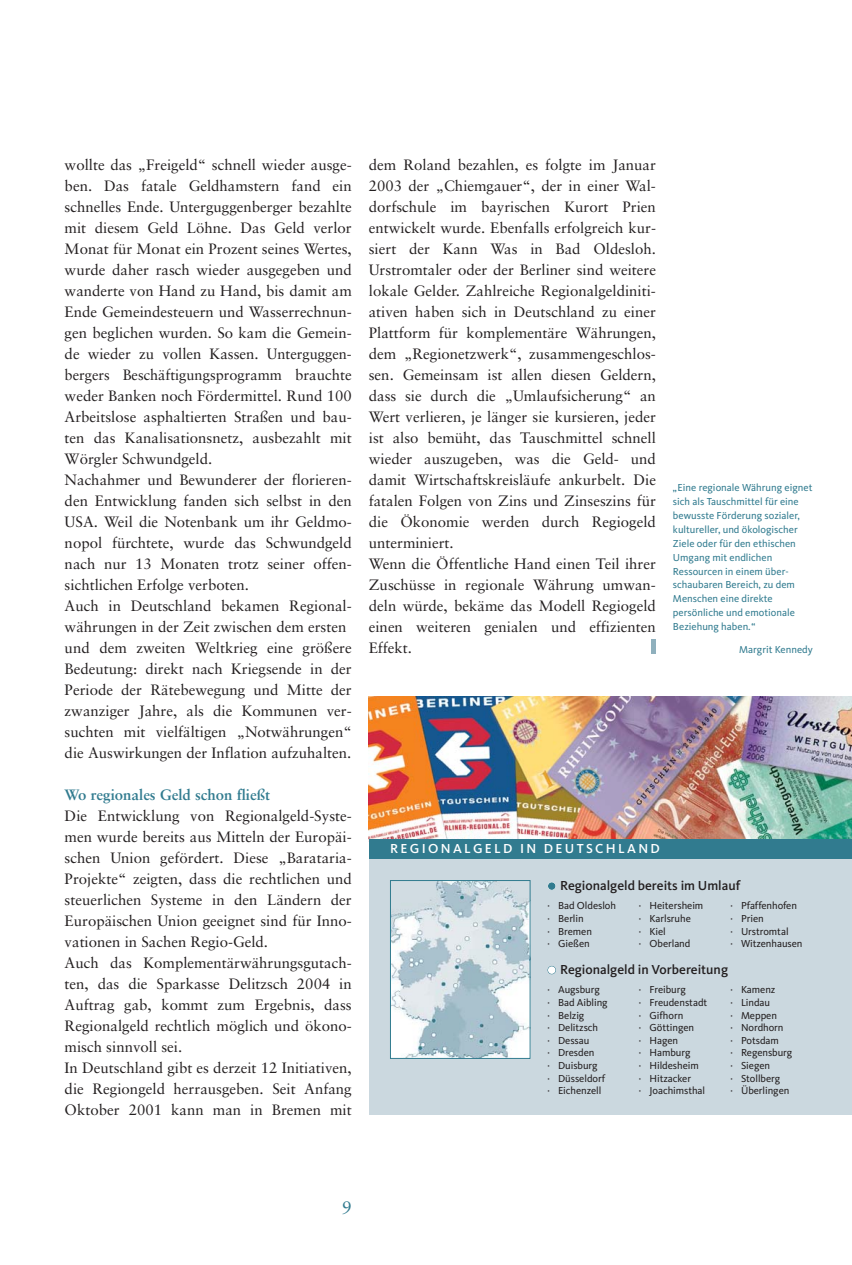
<style>
.page{position:relative;width:852px;height:1265px;background:#fff}
.page>*{position:absolute;margin:0;border:0;box-sizing:border-box;transform-origin:0 0}
.t1{font:18px "Sabon";color:#317b8f}
.t2{font:15px/21px "Sabon";color:#231f20}
.t3{font:700 15px "Sabon";color:#317b8f}
.t4{font:500 13.5px "Kievit";color:#231f20}
.t5{font:500 13.5px "Kievit";letter-spacing:.175em;color:#fff}
.t6{font:10.5px/12.6px "Kievit";letter-spacing:-.005em;color:#231f20}
.t7{font:10.5px/14px "Kievit";color:#317b8f}
</style>
<div class="page">
<img style="left:368px;top:639px;width:484px;height:476px">
<p class="t2" style="left:65px;top:156px;width:289px">wollte das „Freigeld“ schnell wieder ausge&shy;ben. Das fatale Geldhamstern fand ein schnelles Ende. Unterguggenberger bezahlte mit diesem Geld Löhne. Das Geld verlor Monat für Monat ein Prozent seines Wertes, wurde daher rasch wieder ausgegeben und wanderte von Hand zu Hand, bis damit am Ende Gemeindesteuern und Wasserrechnun&shy;gen beglichen wurden. So kam die Gemein&shy;de wieder zu vollen Kassen. Unterguggen&shy;bergers Beschäftigungsprogramm brauchte weder Banken noch Fördermittel. Rund 100<br>Arbeitslose asphaltierten Straßen und bau&shy;ten das Kanalisationsnetz, ausbezahlt mit Wörgler Schwundgeld.<br>Nachahmer und Bewunderer der florieren&shy;den Entwicklung fanden sich selbst in den USA. Weil die Notenbank um ihr Geldmo&shy;nopol fürchtete, wurde das Schwundgeld nach nur 13 Monaten trotz seiner offen&shy;sichtlichen Erfolge verboten.<br>Auch in Deutschland bekamen Regional&shy;währungen in der Zeit zwischen dem ersten und dem zweiten Weltkrieg eine größere Bedeutung: direkt nach Kriegsende in der Periode der Rätebewegung und Mitte der zwanziger Jahre, als die Kommunen ver&shy;suchten mit vielfältigen „Notwährungen“ die Auswirkungen der Inflation aufzuhalten.</p>
<p class="t3" style="left:65px;top:789px;width:207px">Wo regionales Geld schon fließt</p>
<p class="t2" style="left:65px;top:807px;width:289px">Die Entwicklung von Regionalgeld-Syste&shy;men wurde bereits aus Mitteln der Europäi&shy;schen Union gefördert. Diese „Barataria-Projekte“ zeigten, dass die rechtlichen und steuerlichen Systeme in den Ländern der Europäischen Union geeignet sind für Inno&shy;vationen in Sachen Regio-Geld.<br>Auch das Komplementärwährungsgutach&shy;ten, das die Sparkasse Delitzsch 2004 in Auftrag gab, kommt zum Ergebnis, dass Regionalgeld rechtlich möglich und ökono&shy;misch sinnvoll sei.<br>In Deutschland gibt es derzeit 12 Initiativen, die Regiongeld herrausgeben. Seit Anfang Oktober 2001 kann man in Bremen mit</p>
<p class="t2" style="left:369px;top:156px;width:289px">dem Roland bezahlen, es folgte im Januar 2003 der „Chiemgauer“, der in einer Wal&shy;dorfschule im bayrischen Kurort Prien entwickelt wurde. Ebenfalls erfolgreich kur&shy;siert der Kann Was in Bad Oldesloh.<br>Urstromtaler oder der Berliner sind weitere lokale Gelder. Zahlreiche Regionalgeldiniti&shy;ativen haben sich in Deutschland zu einer Plattform für komplementäre Währungen, dem „Regionetzwerk“, zusammengeschlos&shy;sen. Gemeinsam ist allen diesen Geldern, dass sie durch die „Umlaufsicherung“ an Wert verlieren, je länger sie kursieren, jeder ist also bemüht, das Tauschmittel schnell wieder auszugeben, was die Geld- und damit Wirtschaftskreisläufe ankurbelt. Die fatalen Folgen von Zins und Zinseszins für die Ökonomie werden durch Regiogeld unterminiert.<br>Wenn die Öffentliche Hand einen Teil ihrer Zuschüsse in regionale Währung umwan&shy;deln würde, bekäme das Modell Regiogeld einen weiteren genialen und effizienten Effekt.</p>
<p class="t7" style="left:673px;top:481px;width:141px">„Eine regionale Währung eignet sich als Tauschmittel für eine bewusste Förderung sozialer, kultureller, und ökologischer<br>Ziele oder für den ethischen<br>Umgang mit endlichen<br>Ressourcen in einem über&shy;schaubaren Bereich, zu dem<br>Menschen eine direkte persönliche und emotionale<br>Beziehung haben.“</p>
<p class="t7" style="left:739px;top:644px;width:75px">Margrit Kennedy</p>
<p class="t5" style="left:390px;top:843px;width:271px">REGIONALGELD IN DEUTSCHLAND</p>
<p class="t4" style="left:560px;top:880px;width:182px">Regionalgeld bereits im Umlauf</p>
<p class="t6" style="left:547px;top:900px;width:70px">· Bad Oldesloh · Berlin<br>· Bremen<br>· Gießen</p>
<p class="t6" style="left:639px;top:900px;width:66px">· Heitersheim · Karlsruhe<br>· Kiel<br>· Oberland</p>
<p class="t6" style="left:730px;top:900px;width:74px">· Pfaffenhofen<br>· Prien<br>· Urstromtal<br>· Witzenhausen</p>
<p class="t4" style="left:560px;top:964px;width:169px">Regionalgeld in Vorbereitung</p>
<p class="t6" style="left:547px;top:984px;width:62px">· Augsburg<br>· Bad Aibling · Belzig<br>· Delitzsch<br>· Dessau<br>· Dresden<br>· Duisburg<br>· Düsseldorf · Eichenzell</p>
<p class="t6" style="left:639px;top:984px;width:70px">· Freiburg<br>· Freudenstadt · Gifhorn<br>· Göttingen<br>· Hagen<br>· Hamburg<br>· Hildesheim<br>· Hitzacker<br>· Joachimsthal</p>
<p class="t6" style="left:730px;top:984px;width:63px">· Kamenz<br>· Lindau<br>· Meppen<br>· Nordhorn<br>· Potsdam<br>· Regensburg · Siegen<br>· Stollberg<br>· Überlingen</p>
<p class="t1" style="left:342px;top:1200px;width:12px">9</p>
</div>
